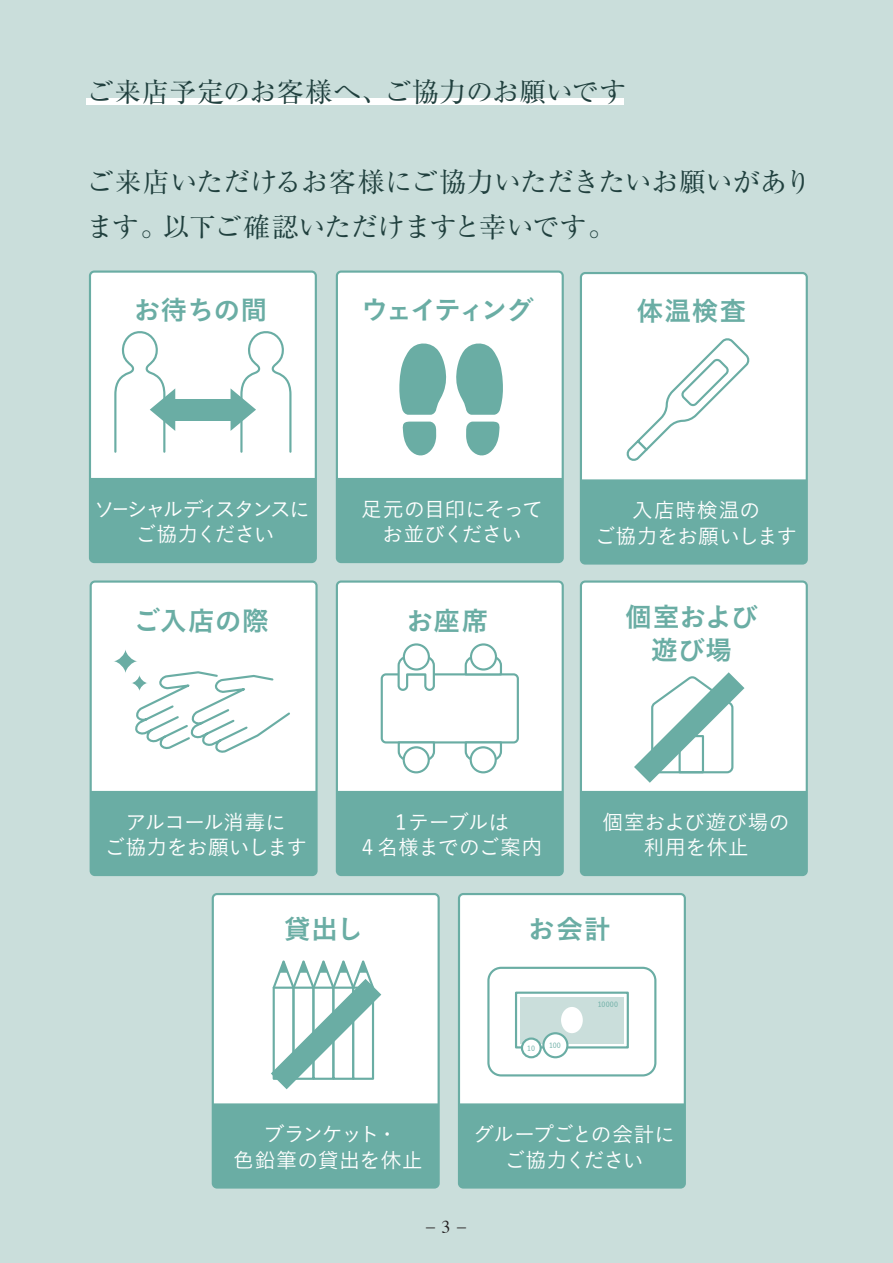
<style>
.page{position:relative;width:893px;height:1263px;background:#cadedb}
.page>*{position:absolute;margin:0;border:0;box-sizing:border-box;transform-origin:0 0}
.t1{font:27px/45px "Ryumin Pro";color:#20403e}
.t2{font:27px/33px "Koburina Go Std W6";letter-spacing:-.005em;color:#6aada4;text-align:center}
.t3{font:27px "Koburina Go Std W6";letter-spacing:-.1em;color:#6aada4}
.t4{font:21px/25.5px "Koburina Go Std W3";letter-spacing:-.035em;color:#fff;text-align:center}
.t5{font:21px/25.5px "Koburina Go Std W3";letter-spacing:-.115em;color:#fff;text-align:center}
.t6{font:21px/25.5px "Koburina Go Std W3";letter-spacing:-.01em;color:#fff;text-align:center}
.t7{font:21px/25.5px "Koburina Go Std W3";letter-spacing:-.055em;color:#fff;text-align:center}
.t8{font:21px/25.5px "Koburina Go Std W3";letter-spacing:.005em;color:#fff;text-align:center}
.t9{font:18px "Times";color:#231f20}
.t10{font:500 7.2px "Yu Go";letter-spacing:.025em;color:#6aada4}
.s1{font-family:"Yu Go";font-weight:500}
</style>
<div class="page">
<div style="left:86px;top:98px;width:538px;height:7px;background:#fff"></div>
<div style="left:91px;top:581px;width:226px;height:294px;background:#fff;border-radius:4px"></div>
<div style="left:90px;top:580px;width:228px;height:296px;border:2px solid #6aada4;border-radius:4px"></div>
<div style="left:91px;top:791px;width:226px;height:84px;background:#6aada4"></div>
<svg style="left:135px;top:671px;width:155px;height:82px"></svg>
<svg style="left:113px;top:649px;width:25px;height:24px"></svg>
<svg style="left:131px;top:675px;width:17px;height:16px"></svg>
<div style="left:90px;top:272px;width:226px;height:290px;background:#fff;border-radius:4px"></div>
<div style="left:89px;top:270px;width:228px;height:293px;border:2px solid #6aada4;border-radius:4px"></div>
<div style="left:90px;top:478px;width:226px;height:84px;background:#6aada4"></div>
<div style="left:175px;top:399px;width:56px;height:21px;background:#6aada4"></div>
<svg style="left:114px;top:332px;width:61px;height:121px"></svg>
<svg style="left:231px;top:332px;width:61px;height:121px"></svg>
<div style="left:337px;top:581px;width:226px;height:294px;background:#fff;border-radius:4px"></div>
<div style="left:336px;top:580px;width:228px;height:296px;border:2px solid #6aada4;border-radius:4px"></div>
<div style="left:337px;top:791px;width:226px;height:84px;background:#6aada4"></div>
<div style="left:381px;top:673px;width:138px;height:70px;border:2px solid #6aada4;border-radius:4px"></div>
<svg style="left:396px;top:655px;width:40px;height:36px"></svg>
<div style="left:404px;top:644px;width:25px;height:25px;background:#fff;border-radius:50%"></div>
<div style="left:403px;top:643px;width:27px;height:27px;border:2px solid #6aada4;border-radius:50%"></div>
<svg style="left:464px;top:656px;width:39px;height:20px"></svg>
<div style="left:471px;top:644px;width:25px;height:25px;background:#fff;border-radius:50%"></div>
<div style="left:470px;top:643px;width:27px;height:27px;border:2px solid #6aada4;border-radius:50%"></div>
<svg style="left:464px;top:740px;width:39px;height:22px"></svg>
<div style="left:471px;top:747px;width:25px;height:25px;background:#fff;border-radius:50%"></div>
<div style="left:470px;top:746px;width:27px;height:27px;border:2px solid #6aada4;border-radius:50%"></div>
<svg style="left:397px;top:740px;width:39px;height:22px"></svg>
<div style="left:404px;top:747px;width:25px;height:25px;background:#fff;border-radius:50%"></div>
<div style="left:403px;top:746px;width:27px;height:27px;border:2px solid #6aada4;border-radius:50%"></div>
<div style="left:581px;top:581px;width:226px;height:294px;background:#fff;border-radius:4px"></div>
<div style="left:580px;top:580px;width:228px;height:296px;border:2px solid #6aada4;border-radius:4px"></div>
<div style="left:581px;top:791px;width:226px;height:84px;background:#6aada4"></div>
<svg style="left:634px;top:672px;width:110px;height:111px"></svg>
<div style="left:459px;top:894px;width:226px;height:293px;background:#fff;border-radius:4px"></div>
<div style="left:458px;top:893px;width:228px;height:295px;border:2px solid #6aada4;border-radius:4px"></div>
<div style="left:459px;top:1103px;width:226px;height:84px;background:#6aada4"></div>
<div style="left:487px;top:967px;width:169px;height:109px;border:2px solid #6aada4;border-radius:13px"></div>
<svg style="left:515px;top:991px;width:114px;height:57px"></svg>
<div style="left:520px;top:997px;width:103px;height:46px;background:#cadedb"></div>
<div style="left:561px;top:1007px;width:22px;height:26px;background:#fff;border-radius:50%"></div>
<div style="left:543px;top:1033px;width:24px;height:24px;background:#fff;border-radius:50%"></div>
<div style="left:542px;top:1032px;width:26px;height:26px;border:2px solid #6aada4;border-radius:50%"></div>
<div style="left:522px;top:1038px;width:19px;height:19px;background:#fff;border-radius:50%"></div>
<div style="left:521px;top:1037px;width:21px;height:21px;border:2px solid #6aada4;border-radius:50%"></div>
<div style="left:581px;top:273px;width:226px;height:290px;background:#fff;border-radius:4px"></div>
<div style="left:580px;top:272px;width:228px;height:293px;border:2px solid #6aada4;border-radius:4px"></div>
<div style="left:581px;top:479px;width:226px;height:84px;background:#6aada4"></div>
<svg style="left:626px;top:338px;width:124px;height:123px"></svg>
<div style="left:337px;top:272px;width:226px;height:290px;background:#fff;border-radius:4px"></div>
<div style="left:336px;top:270px;width:228px;height:293px;border:2px solid #6aada4;border-radius:4px"></div>
<div style="left:337px;top:478px;width:226px;height:84px;background:#6aada4"></div>
<svg style="left:399px;top:343px;width:48px;height:72px"></svg>
<svg style="left:403px;top:422px;width:33px;height:34px"></svg>
<svg style="left:456px;top:343px;width:47px;height:72px"></svg>
<svg style="left:466px;top:422px;width:34px;height:34px"></svg>
<div style="left:213px;top:894px;width:226px;height:293px;background:#fff;border-radius:4px"></div>
<div style="left:212px;top:893px;width:228px;height:295px;border:2px solid #6aada4;border-radius:4px"></div>
<div style="left:213px;top:1103px;width:226px;height:84px;background:#6aada4"></div>
<svg style="left:271px;top:960px;width:110px;height:129px"></svg>
<p class="t1" style="left:86px;top:67px;width:541px">ご来店予定のお客様へ、ご協力のお願いです</p>
<p class="t1" style="left:86px;top:157px;width:727px">ご来店いただけるお客様にご協力いただきたいお願いがあります。以下ご確認いただけますと幸いです。</p>
<p class="t2" style="left:134px;top:294px;width:135px">お待ちの間</p>
<p class="t3" style="left:361px;top:289px;width:174px">ウェイティング</p>
<p class="t2" style="left:636px;top:295px;width:112px">体温検査</p>
<p class="t5" style="left:94px;top:496px;width:218px">ソーシャルディスタンスにご協力ください</p>
<p class="t2" style="left:134px;top:605px;width:137px">ご入店の際</p>
<p class="t7" style="left:361px;top:496px;width:183px">足元の目印にそってお並びください</p>
<p class="t2" style="left:406px;top:605px;width:83px">お座席</p>
<p class="t6" style="left:595px;top:497px;width:204px">入店時検温の<br>ご協力をお願いします</p>
<p class="t2" style="left:625px;top:601px;width:134px">個室および遊び場</p>
<p class="t4" style="left:105px;top:809px;width:204px">アルコール消毒に<br>ご協力をお願いします</p>
<p class="t4" style="left:362px;top:809px;width:182px"><span class="s1">1</span>テーブルは<br><span class="s1">4</span> 名様までのご案内</p>
<p class="t8" style="left:603px;top:809px;width:189px">個室および遊び場の利用を休止</p>
<p class="t2" style="left:284px;top:913px;width:81px">貸出し</p>
<p class="t2" style="left:528px;top:913px;width:84px">お会計</p>
<p class="t10" style="left:527px;top:1042px;width:9px">10</p>
<p class="t10" style="left:549px;top:1039px;width:13px">100</p>
<p class="t10" style="left:598px;top:997px;width:22px">10000</p>
<p class="t4" style="left:233px;top:1121px;width:191px">ブランケット・<br>色鉛筆の貸出を休止</p>
<p class="t4" style="left:473px;top:1121px;width:204px">グループごとの会計にご協力ください</p>
<p class="t9" style="left:426px;top:1209px;width:41px">– 3 –</p>
</div>
